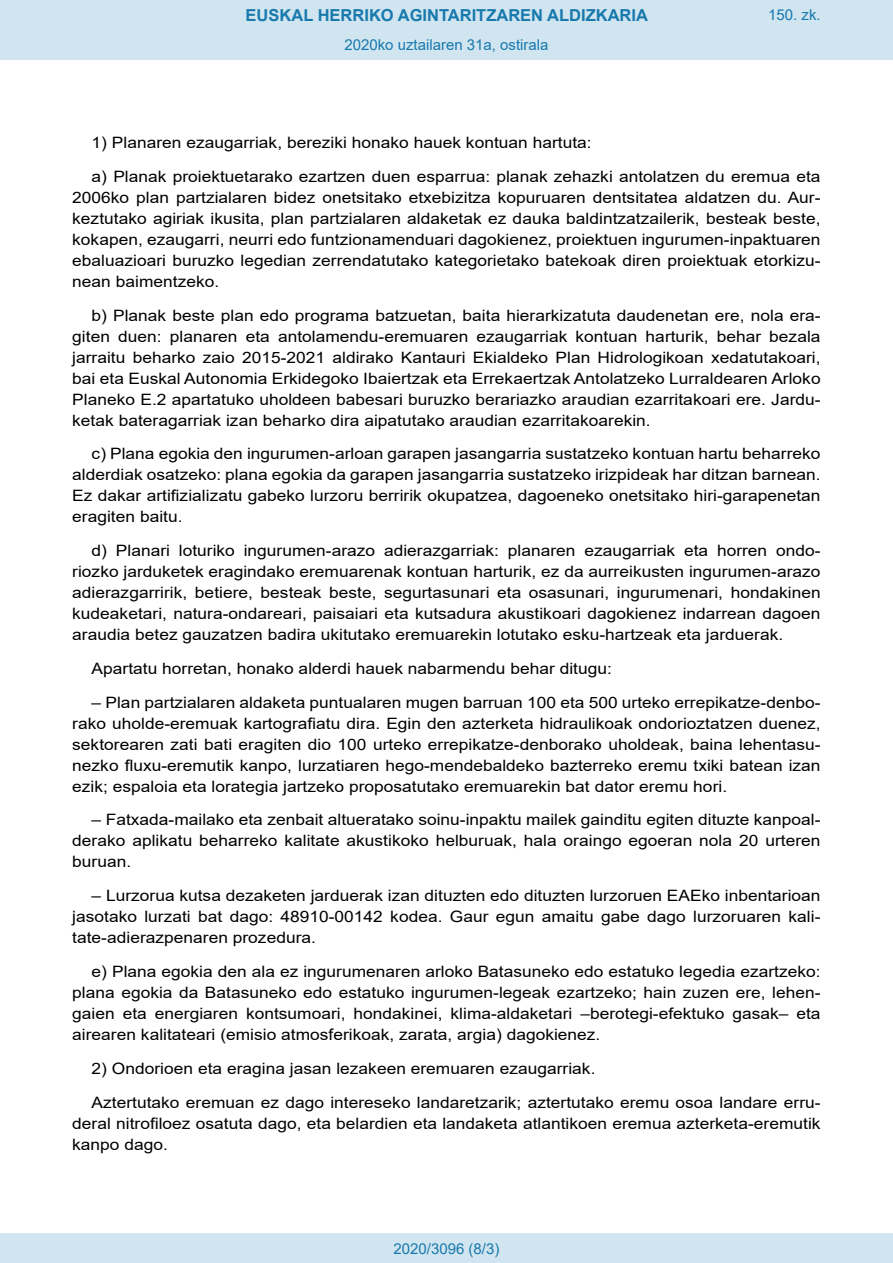
<style>
.page{position:relative;width:893px;height:1263px;background:#fff}
.page>*{position:absolute;margin:0;border:0;box-sizing:border-box;transform-origin:0 0}
.t1{font:700 16.5px "Arial";color:#1879ad}
.BOPVDetalle{font:15.6px/21px "Arial";color:#000;text-align:justify;scale:1.11 1}
.Paginacion_Centro{font:15px "Arial";color:#1879ad}
</style>
<div class="page">
<div style="left:0;top:0;width:893px;height:60px;background:#d0e5f0"></div>
<div style="left:0;top:1233px;width:893px;height:30px;background:#d0e5f0"></div>
<p class="t1" style="left:246px;top:3px;width:404px">EUSKAL HERRIKO AGINTARITZAREN ALDIZKARIA</p>
<p class="Paginacion_Centro" style="left:344px;top:35px;width:206px">2020ko uztailaren 31a, ostirala</p>
<p class="Paginacion_Centro" style="left:768px;top:5px;width:54px">150. zk.</p>
<p class="BOPVDetalle" style="left:92px;top:132px;width:452px">1) Planaren ezaugarriak, bereziki honako hauek kontuan hartuta:</p>
<p class="BOPVDetalle" style="left:72px;top:166px;width:676px;text-indent:19px">a) Planak proiektuetarako ezartzen duen esparrua: planak zehazki antolatzen du eremua eta 2006ko plan partzialaren bidez onetsitako etxebizitza kopuruaren dentsitatea aldatzen du. Aur&shy;keztutako agiriak ikusita, plan partzialaren aldaketak ez dauka baldintzatzailerik, besteak beste, kokapen, ezaugarri, neurri edo funtzionamenduari dagokienez, proiektuen ingurumen-inpaktuaren ebaluazioari buruzko legedian zerrendatutako kategorietako batekoak diren proiektuak etorkizu&shy;nean baimentzeko.</p>
<p class="BOPVDetalle" style="left:72px;top:305px;width:676px;text-indent:19px">b) Planak beste plan edo programa batzuetan, baita hierarkizatuta daudenetan ere, nola era&shy;giten duen: planaren eta antolamendu-eremuaren ezaugarriak kontuan harturik, behar bezala jarraitu beharko zaio 2015-2021 aldirako Kantauri Ekialdeko Plan Hidrologikoan xedatutakoari, bai eta Euskal Autonomia Erkidegoko Ibaiertzak eta Errekaertzak Antolatzeko Lurraldearen Arloko Planeko E.2 apartatuko uholdeen babesari buruzko berariazko araudian ezarritakoari ere. Jardu&shy;ketak bateragarriak izan beharko dira aipatutako araudian ezarritakoarekin.</p>
<p class="BOPVDetalle" style="left:72px;top:443px;width:676px;text-indent:19px">c) Plana egokia den ingurumen-arloan garapen jasangarria sustatzeko kontuan hartu beharreko alderdiak osatzeko: plana egokia da garapen jasangarria sustatzeko irizpideak har ditzan barnean.<br>Ez dakar artifizializatu gabeko lurzoru berririk okupatzea, dagoeneko onetsitako hiri-garapenetan eragiten baitu.</p>
<p class="BOPVDetalle" style="left:72px;top:540px;width:676px;text-indent:19px">d) Planari loturiko ingurumen-arazo adierazgarriak: planaren ezaugarriak eta horren ondo&shy;riozko jarduketek eragindako eremuarenak kontuan harturik, ez da aurreikusten ingurumen-arazo adierazgarririk, betiere, besteak beste, segurtasunari eta osasunari, ingurumenari, hondakinen kudeaketari, natura-ondareari, paisaiari eta kutsadura akustikoari dagokienez indarrean dagoen araudia betez gauzatzen badira ukitutako eremuarekin lotutako esku-hartzeak eta jarduerak.</p>
<p class="BOPVDetalle" style="left:92px;top:658px;width:470px">Apartatu horretan, honako alderdi hauek nabarmendu behar ditugu:</p>
<p class="BOPVDetalle" style="left:72px;top:692px;width:676px;text-indent:19px">– Plan partzialaren aldaketa puntualaren mugen barruan 100 eta 500 urteko errepikatze-denbo&shy;rako uholde-eremuak kartografiatu dira. Egin den azterketa hidraulikoak ondorioztatzen duenez, sektorearen zati bati eragiten dio 100 urteko errepikatze-denborako uholdeak, baina lehentasu&shy;nezko fluxu-eremutik kanpo, lurzatiaren hego-mendebaldeko bazterreko eremu txiki batean izan ezik; espaloia eta lorategia jartzeko proposatutako eremuarekin bat dator eremu hori.</p>
<p class="BOPVDetalle" style="left:72px;top:809px;width:676px;text-indent:19px">– Fatxada-mailako eta zenbait altueratako soinu-inpaktu mailek gainditu egiten dituzte kanpoal&shy;derako aplikatu beharreko kalitate akustikoko helburuak, hala oraingo egoeran nola 20 urteren buruan.</p>
<p class="BOPVDetalle" style="left:72px;top:885px;width:676px;text-indent:19px">– Lurzorua kutsa dezaketen jarduerak izan dituzten edo dituzten lurzoruen EAEko inbentarioan jasotako lurzati bat dago: 48910-00142 kodea. Gaur egun amaitu gabe dago lurzoruaren kali&shy;tate-adierazpenaren prozedura.</p>
<p class="BOPVDetalle" style="left:72px;top:961px;width:676px;text-indent:19px">e) Plana egokia den ala ez ingurumenaren arloko Batasuneko edo estatuko legedia ezartzeko: plana egokia da Batasuneko edo estatuko ingurumen-legeak ezartzeko; hain zuzen ere, lehen&shy;gaien eta energiaren kontsumoari, hondakinei, klima-aldaketari –berotegi-efektuko gasak– eta airearen kalitateari (emisio atmosferikoak, zarata, argia) dagokienez.</p>
<p class="BOPVDetalle" style="left:92px;top:1058px;width:455px">2) Ondorioen eta eragina jasan lezakeen eremuaren ezaugarriak.</p>
<p class="BOPVDetalle" style="left:72px;top:1091px;width:676px;text-indent:19px">Aztertutako eremuan ez dago intereseko landaretzarik; aztertutako eremu osoa landare erru&shy;deral nitrofiloez osatuta dago, eta belardien eta landaketa atlantikoen eremua azterketa-eremutik kanpo dago.</p>
<p class="Paginacion_Centro" style="left:393px;top:1238px;width:107px">2020/3096 (8/3)</p>
</div>
